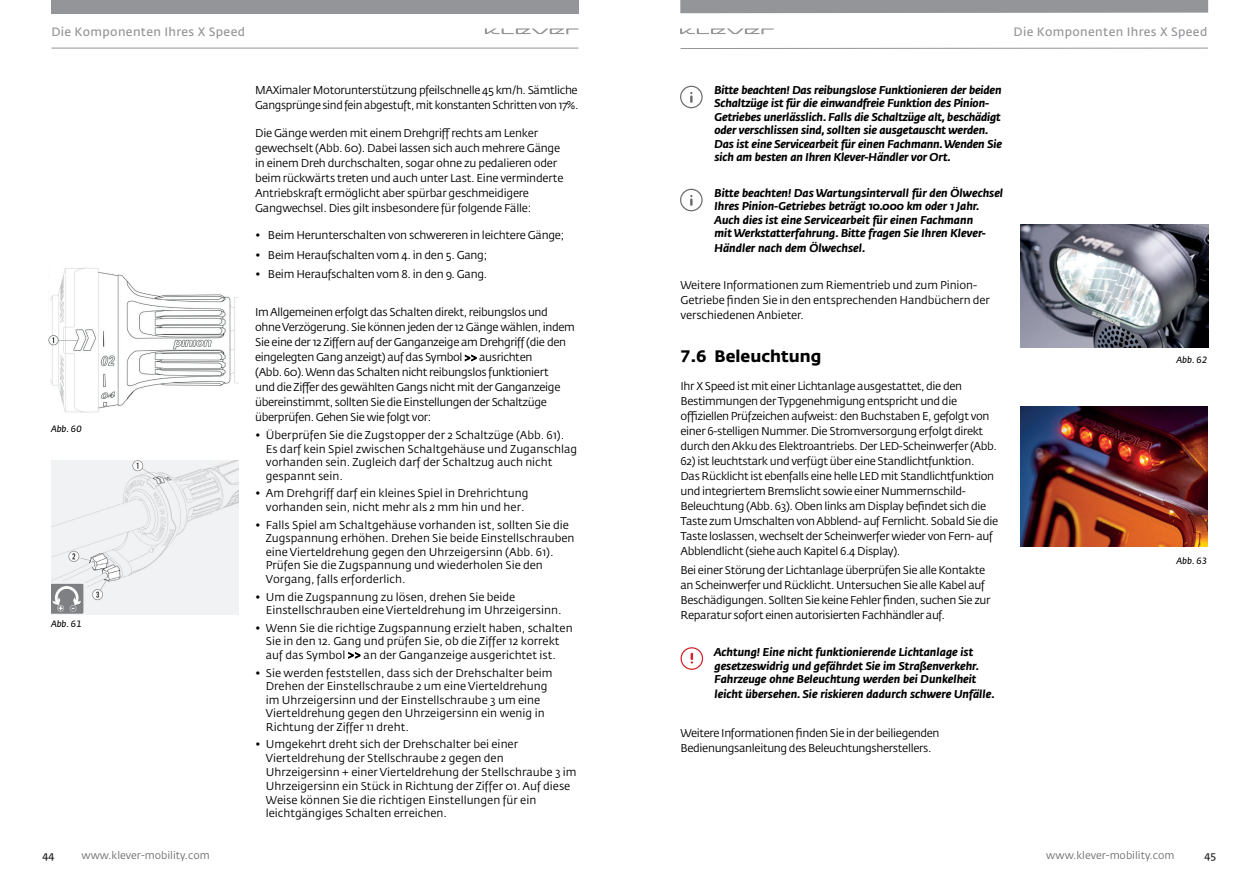
<style>
.page{position:relative;width:1259px;height:893px;background:#fff}
.page>*{position:absolute;margin:0;border:0;box-sizing:border-box;transform-origin:0 0}
.t1{font:700 16.5px "Fedra Sans Std";color:#000001}
.t2{font:12px "Fedra Sans Std";letter-spacing:.03em;color:#939598}
.t3{font:11.25px/15px "Fedra Sans Std";letter-spacing:-.02em;color:#000001}
.t4{font:11.25px/13.5px "Fedra Sans Std";color:#000001}
.t5{font:italic 700 11.25px/13.5px "Fedra Sans Std";color:#000001}
.t6{font:10.5px "Fedra Sans Std";color:#6c6d70}
.t7{font:10.5px "Fedra Sans Std";color:#231f20}
.t8{font:italic 9px "Fedra Sans Std";color:#000001}
</style>
<div class="page">
<svg style="left:680px;top:47px;width:528px;height:2px"></svg>
<hr style="left:52px;top:48px;width:526px;height:1px;background:#939598">
<div style="left:680px;top:0;width:528px;height:13px;background:#939598"></div>
<div style="left:51px;top:0;width:527px;height:13px;background:#939598"></div>
<svg style="left:680px;top:28px;width:93px;height:6px"></svg>
<svg style="left:485px;top:28px;width:93px;height:6px"></svg>
<img style="left:49px;top:268px;width:189px;height:145px">
<img style="left:51px;top:461px;width:187px;height:153px">
<img style="left:1020px;top:407px;width:188px;height:140px">
<img style="left:1020px;top:224px;width:188px;height:124px">
<svg style="left:680px;top:86px;width:22px;height:22px"></svg>
<svg style="left:680px;top:189px;width:22px;height:22px"></svg>
<svg style="left:680px;top:647px;width:23px;height:23px"></svg>
<p class="t2" style="left:51px;top:24px;width:195px">Die Komponenten Ihres X Speed</p>
<p class="t2" style="left:1013px;top:24px;width:195px">Die Komponenten Ihres X Speed</p>
<p class="t8" style="left:51px;top:423px;width:32px">Abb. 60</p>
<p class="t8" style="left:51px;top:618px;width:32px">Abb. 61</p>
<p class="t3" style="left:255px;top:82px;width:325px">MAXimaler Motorunterstützung pfeilschnelle 45 km/h. Sämtliche<br>Gangsprünge sind fein abgestuft, mit konstanten Schritten von 17%.</p>
<p class="t3" style="left:255px;top:125px;width:310px">Die Gänge werden mit einem Drehgriff rechts am Lenker gewechselt (Abb. 60). Dabei lassen sich auch mehrere Gänge in einem Dreh durchschalten, sogar ohne zu pedalieren oder beim rückwärts treten und auch unter Last. Eine verminderte Antriebskraft ermöglicht aber spürbar geschmeidigere Gangwechsel. Dies gilt insbesondere für folgende Fälle:</p>
<p class="t3" style="left:255px;top:228px;width:311px">• Beim Herunterschalten von schwereren in leichtere Gänge;</p>
<p class="t3" style="left:255px;top:247px;width:234px">• Beim Heraufschalten vom 4. in den 5. Gang;</p>
<p class="t3" style="left:255px;top:266px;width:234px">• Beim Heraufschalten vom 8. in den 9. Gang.</p>
<p class="t3" style="left:255px;top:305px;width:321px">Im Allgemeinen erfolgt das Schalten direkt, reibungslos und ohne Verzögerung. Sie können jeden der 12 Gänge wählen, indem Sie eine der 12 Ziffern auf der Ganganzeige am Drehgriff (die den eingelegten Gang anzeigt) auf das Symbol &gt;&gt; ausrichten<br>(Abb. 60).Wenn das Schalten nicht reibungslos funktioniert<br>und die Ziffer des gewählten Gangs nicht mit der Ganganzeige übereinstimmt, sollten Sie die Einstellungen der Schaltzüge überprüfen. Gehen Sie wie folgt vor:</p>
<p class="t4" style="left:266px;top:428px;width:313px;text-indent:-11px">• Überprüfen Sie die Zugstopper der 2 Schaltzüge (Abb. 61).<br>Es darf kein Spiel zwischen Schaltgehäuse und Zuganschlag vorhanden sein. Zugleich darf der Schaltzug auch nicht gespannt sein.</p>
<p class="t4" style="left:255px;top:487px;width:275px;text-align:center">• Am Drehgriff darf ein kleines Spiel in Drehrichtung vorhanden sein, nicht mehr als 2 mm hin und her.</p>
<p class="t4" style="left:266px;top:518px;width:310px;text-indent:-11px">• Falls Spiel am Schaltgehäuse vorhanden ist, sollten Sie die Zugspannung erhöhen. Drehen Sie beide Einstellschrauben eine Vierteldrehung gegen den Uhrzeigersinn (Abb. 61).<br>Prüfen Sie die Zugspannung und wiederholen Sie den Vorgang, falls erforderlich.</p>
<p class="t4" style="left:266px;top:590px;width:297px;text-indent:-11px">• Um die Zugspannung zu lösen, drehen Sie beide<br>Einstellschrauben eine Vierteldrehung im Uhrzeigersinn.</p>
<p class="t4" style="left:255px;top:621px;width:319px;text-align:center">• Wenn Sie die richtige Zugspannung erzielt haben, schalten<br>Sie in den 12. Gang und prüfen Sie, ob die Ziffer 12 korrekt<br>auf das Symbol &gt;&gt; an der Ganganzeige ausgerichtet ist.</p>
<p class="t4" style="left:266px;top:666px;width:288px;text-indent:-11px">• Sie werden feststellen, dass sich der Drehschalter beim Drehen der Einstellschraube 2 um eine Vierteldrehung im Uhrzeigersinn und der Einstellschraube 3 um eine Vierteldrehung gegen den Uhrzeigersinn ein wenig in Richtung der Ziffer 11 dreht.</p>
<p class="t4" style="left:266px;top:737px;width:312px;text-indent:-11px">• Umgekehrt dreht sich der Drehschalter bei einer Vierteldrehung der Stellschraube 2 gegen den Uhrzeigersinn + einer Vierteldrehung der Stellschraube 3 im Uhrzeigersinn ein Stück in Richtung der Ziffer 01. Auf diese Weise können Sie die richtigen Einstellungen für ein leichtgängiges Schalten erreichen.</p>
<p class="t5" style="left:714px;top:83px;width:289px">Bitte beachten! Das reibungslose Funktionieren der beiden Schaltzüge ist für die einwandfreie Funktion des Pinion-Getriebes unerlässlich. Falls die Schaltzüge alt, beschädigt oder verschlissen sind, sollten sie ausgetauscht werden.<br>Das ist eine Servicearbeit für einen Fachmann. Wenden Sie sich am besten an Ihren Klever-Händler vor Ort.</p>
<p class="t5" style="left:714px;top:186px;width:290px">Bitte beachten! Das Wartungsintervall für den Ölwechsel Ihres Pinion-Getriebes beträgt 10.000 km oder 1 Jahr.<br>Auch dies ist eine Servicearbeit für einen Fachmann<br>mit Werkstatterfahrung. Bitte fragen Sie Ihren Klever-</p>
<p class="t5" style="left:714px;top:242px;width:152px">Händler nach dem Ölwechsel.</p>
<p class="t3" style="left:680px;top:278px;width:311px">Weitere Informationen zum Riementrieb und zum Pinion-<br>Getriebe finden Sie in den entsprechenden Handbüchern der verschiedenen Anbieter.</p>
<h1 class="t1" style="left:680px;top:346px;width:142px">7.6 Beleuchtung</h1>
<p class="t3" style="left:680px;top:379px;width:318px">Ihr X Speed ist mit einer Lichtanlage ausgestattet, die den Bestimmungen der Typgenehmigung entspricht und die offiziellen Prüfzeichen aufweist: den Buchstaben E, gefolgt von einer 6-stelligen Nummer. Die Stromversorgung erfolgt direkt durch den Akku des Elektroantriebs. Der LED-Scheinwerfer (Abb.</p>
<p class="t3" style="left:680px;top:454px;width:319px">62) ist leuchtstark und verfügt über eine Standlichtfunktion.<br>Das Rücklicht ist ebenfalls eine helle LED mit Standlichtfunktion und integriertem Bremslicht sowie einer Nummernschild-Beleuchtung (Abb. 63). Oben links am Display befindet sich die Taste zum Umschalten von Abblend- auf Fernlicht. Sobald Sie die Taste loslassen, wechselt der Scheinwerfer wieder von Fern- auf Abblendlicht (siehe auch Kapitel 6.4 Display).</p>
<p class="t3" style="left:680px;top:563px;width:311px">Bei einer Störung der Lichtanlage überprüfen Sie alle Kontakte an Scheinwerfer und Rücklicht. Untersuchen Sie alle Kabel auf Beschädigungen. Sollten Sie keine Fehler finden, suchen Sie zur Reparatur sofort einen autorisierten Fachhändler auf.</p>
<p class="t5" style="left:714px;top:646px;width:266px">Achtung! Eine nicht funktionierende Lichtanlage ist gesetzeswidrig und gefährdet Sie im Straßenverkehr.<br>Fahrzeuge ohne Beleuchtung werden bei Dunkelheit</p>
<p class="t5" style="left:714px;top:688px;width:282px">leicht übersehen. Sie riskieren dadurch schwere Unfälle.</p>
<p class="t3" style="left:680px;top:726px;width:260px">Weitere Informationen finden Sie in der beiliegenden<br>Bedienungsanleitung des Beleuchtungsherstellers.</p>
<p class="t8" style="left:1176px;top:354px;width:32px">Abb. 62</p>
<p class="t8" style="left:1176px;top:555px;width:32px">Abb. 63</p>
<p class="t7" style="left:43px;top:848px;width:14px">44</p>
<p class="t6" style="left:81px;top:848px;width:130px">www.klever-mobility.com</p>
<p class="t6" style="left:1046px;top:848px;width:130px">www.klever-mobility.com</p>
<p class="t7" style="left:1204px;top:848px;width:13px">45</p>
</div>
